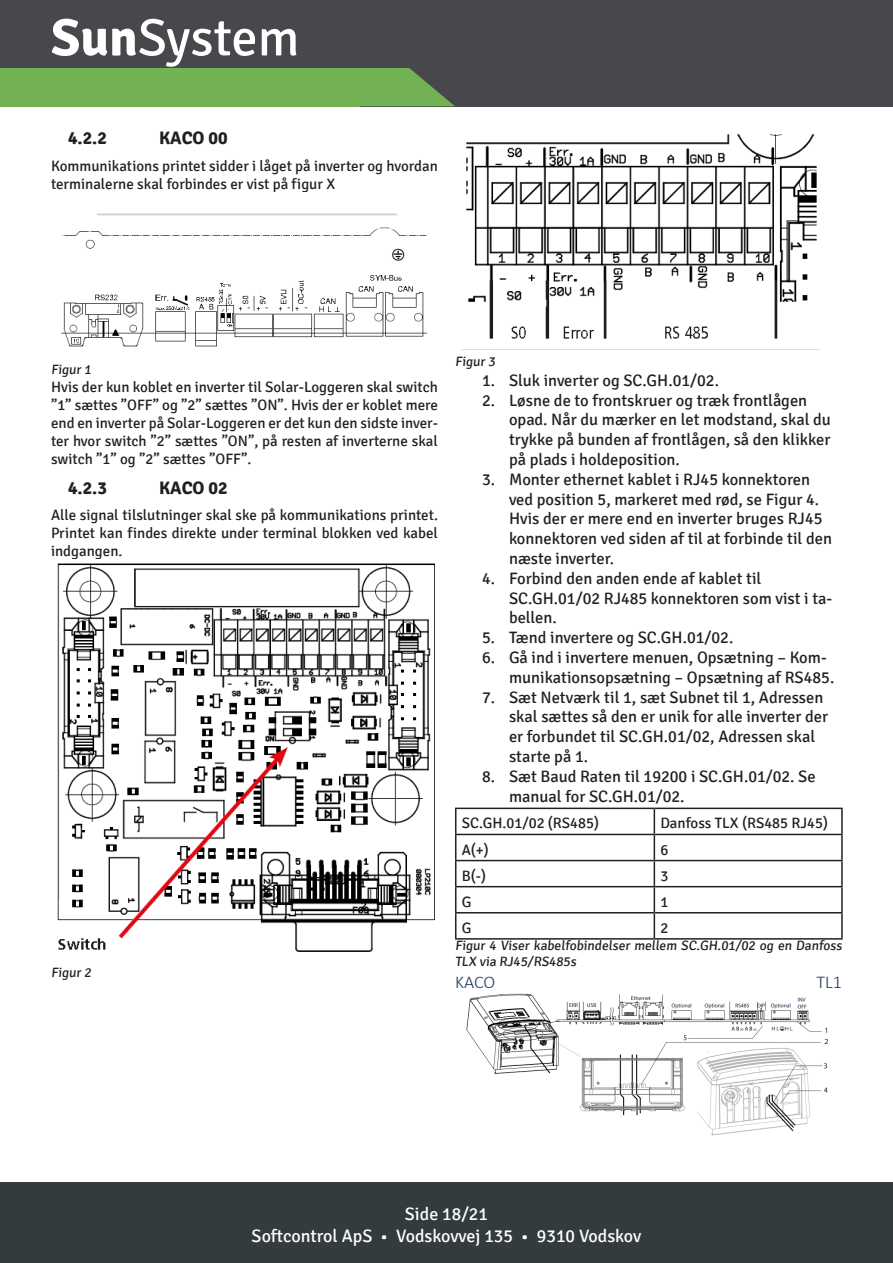
<style>
.page{position:relative;width:893px;height:1263px;background:#fff}
.page>*{position:absolute;margin:0;border:0;box-sizing:border-box;transform-origin:0 0}
.t1{font:52.5px "Signika";color:#fff}
.t2{font:18px/21.6px "Signika";color:#fff;text-align:center}
.t3{font:700 18px "Signika";color:#231f20}
.Brødtekst{font:300 18px "Calibri";color:#1f3763}
.t4{font:16.5px/19.8px "Signika";color:#231f20}
.Brødtekst-2{font:15px/18px "Signika";color:#231f20;text-align:justify}
.Figurtekst{font:13.5px/16.2px "Signika";color:#231f20}
.s1{font-weight:700}
</style>
<div class="page">
<div style="left:0;top:1182px;width:893px;height:81px;background:#343b3d"></div>
<div style="left:0;top:0;width:893px;height:106px;background:#46484b"></div>
<svg style="left:359px;top:68px;width:96px;height:38px"></svg>
<div style="left:0;top:68px;width:359px;height:38px;background:#72b253"></div>
<img style="left:61px;top:213px;width:366px;height:134px">
<img style="left:57px;top:563px;width:378px;height:389px">
<img style="left:461px;top:134px;width:359px;height:216px">
<hr style="left:455px;top:808px;width:199px;height:1px;background:#231f20">
<hr style="left:654px;top:808px;width:189px;height:1px;background:#231f20">
<hr style="left:841px;top:809px;width:2px;height:25px;background:#231f20">
<hr style="left:455px;top:834px;width:199px;height:1px;background:#231f20">
<hr style="left:654px;top:834px;width:189px;height:1px;background:#231f20">
<hr style="left:841px;top:835px;width:2px;height:25px;background:#231f20">
<hr style="left:455px;top:860px;width:199px;height:1px;background:#231f20">
<hr style="left:654px;top:860px;width:189px;height:1px;background:#231f20">
<hr style="left:841px;top:861px;width:2px;height:25px;background:#231f20">
<hr style="left:455px;top:886px;width:199px;height:1px;background:#231f20">
<hr style="left:654px;top:886px;width:189px;height:1px;background:#231f20">
<hr style="left:841px;top:887px;width:2px;height:25px;background:#231f20">
<hr style="left:455px;top:912px;width:199px;height:1px;background:#231f20">
<svg style="left:455px;top:809px;width:1px;height:129px"></svg>
<hr style="left:654px;top:912px;width:189px;height:1px;background:#231f20">
<svg style="left:654px;top:809px;width:1px;height:129px"></svg>
<hr style="left:841px;top:913px;width:2px;height:25px;background:#231f20">
<hr style="left:455px;top:938px;width:199px;height:2px;background:#231f20">
<hr style="left:654px;top:938px;width:189px;height:2px;background:#231f20">
<img style="left:466px;top:993px;width:363px;height:143px">
<h1 class="t1" style="left:51px;top:8px;width:250px"><span class="s1">Sun</span>System</h1>
<p class="t3" style="left:68px;top:128px;width:40px">4.2.2</p>
<p class="t3" style="left:159px;top:128px;width:70px">KACO 00</p>
<p class="Brødtekst-2" style="left:51px;top:157px;width:388px">Kommunikations printet sidder i låget på inverter og hvordan terminalerne skal forbindes er vist på figur X</p>
<p class="Figurtekst" style="left:51px;top:362px;width:43px">Figur 1</p>
<p class="Brødtekst-2" style="left:51px;top:378px;width:388px">Hvis der kun koblet en inverter til Solar-Loggeren skal switch ”1” sættes ”OFF” og ”2” sættes ”ON”. Hvis der er koblet mere end en inverter på Solar-Loggeren er det kun den sidste inver&shy;ter hvor switch ”2” sættes ”ON”, på resten af inverterne skal switch ”1” og ”2” sættes ”OFF”.</p>
<p class="t3" style="left:68px;top:477px;width:40px">4.2.3</p>
<p class="t3" style="left:159px;top:477px;width:70px">KACO 02</p>
<p class="Brødtekst-2" style="left:51px;top:506px;width:388px">Alle signal tilslutninger skal ske på kommunikations printet.<br>Printet kan findes direkte under terminal blokken ved kabel indgangen.</p>
<p class="Figurtekst" style="left:51px;top:964px;width:43px">Figur 2</p>
<p class="Figurtekst" style="left:455px;top:353px;width:43px">Figur 3</p>
<p class="t4" style="left:482px;top:371px;width:238px">1. Sluk inverter og SC.GH.01/02.</p>
<p class="t4" style="left:509px;top:390px;width:323px;text-indent:-27px">2. Løsne de to frontskruer og træk frontlågen opad. Når du mærker en let modstand, skal du trykke på bunden af frontlågen, så den klikker på plads i holdeposition.</p>
<p class="t4" style="left:509px;top:470px;width:325px;text-indent:-27px">3. Monter ethernet kablet i RJ45 konnektoren ved position 5, markeret med rød, se Figur 4.<br>Hvis der er mere end en inverter bruges RJ45 konnektoren ved siden af til at forbinde til den næste inverter.</p>
<p class="t4" style="left:509px;top:569px;width:325px;text-indent:-27px">4. Forbind den anden ende af kablet til<br>SC.GH.01/02 RJ485 konnektoren som vist i ta&shy;bellen.</p>
<p class="t4" style="left:482px;top:628px;width:253px">5. Tænd invertere og SC.GH.01/02.</p>
<p class="t4" style="left:509px;top:648px;width:327px;text-indent:-27px">6. Gå ind i invertere menuen, Opsætning – Kom&shy;munikationsopsætning – Opsætning af RS485.</p>
<p class="t4" style="left:509px;top:687px;width:321px;text-indent:-27px">7. Sæt Netværk til 1, sæt Subnet til 1, Adressen skal sættes så den er unik for alle inverter der er forbundet til SC.GH.01/02, Adressen skal starte på 1.</p>
<p class="t4" style="left:509px;top:767px;width:308px;text-indent:-27px">8. Sæt Baud Raten til 19200 i SC.GH.01/02. Se manual for SC.GH.01/02.</p>
<p class="Brødtekst-2" style="left:462px;top:815px;width:139px">SC.GH.01/02 (RS485)</p>
<p class="Brødtekst-2" style="left:660px;top:815px;width:169px">Danfoss TLX (RS485 RJ45)</p>
<p class="Brødtekst-2" style="left:462px;top:841px;width:29px">A(+)</p>
<p class="Brødtekst-2" style="left:660px;top:841px;width:9px">6</p>
<p class="Brødtekst-2" style="left:462px;top:867px;width:26px">B(-)</p>
<p class="Brødtekst-2" style="left:660px;top:867px;width:9px">3</p>
<p class="Brødtekst-2" style="left:462px;top:893px;width:11px">G</p>
<p class="Brødtekst-2" style="left:660px;top:893px;width:9px">1</p>
<p class="Brødtekst-2" style="left:462px;top:919px;width:11px">G</p>
<p class="Brødtekst-2" style="left:660px;top:919px;width:9px">2</p>
<p class="Figurtekst" style="left:455px;top:937px;width:390px">Figur 4 Viser kabelfobindelser mellem SC.GH.01/02 og en Danfoss<br>TLX via RJ45/RS485s</p>
<p class="Brødtekst" style="left:455px;top:970px;width:42px">KACO</p>
<p class="Brødtekst" style="left:817px;top:970px;width:27px">TL1</p>
<p class="t2" style="left:252px;top:1204px;width:391px">Side 18/21<br>Softcontrol ApS • Vodskovvej 135 • 9310 Vodskov</p>
</div>
